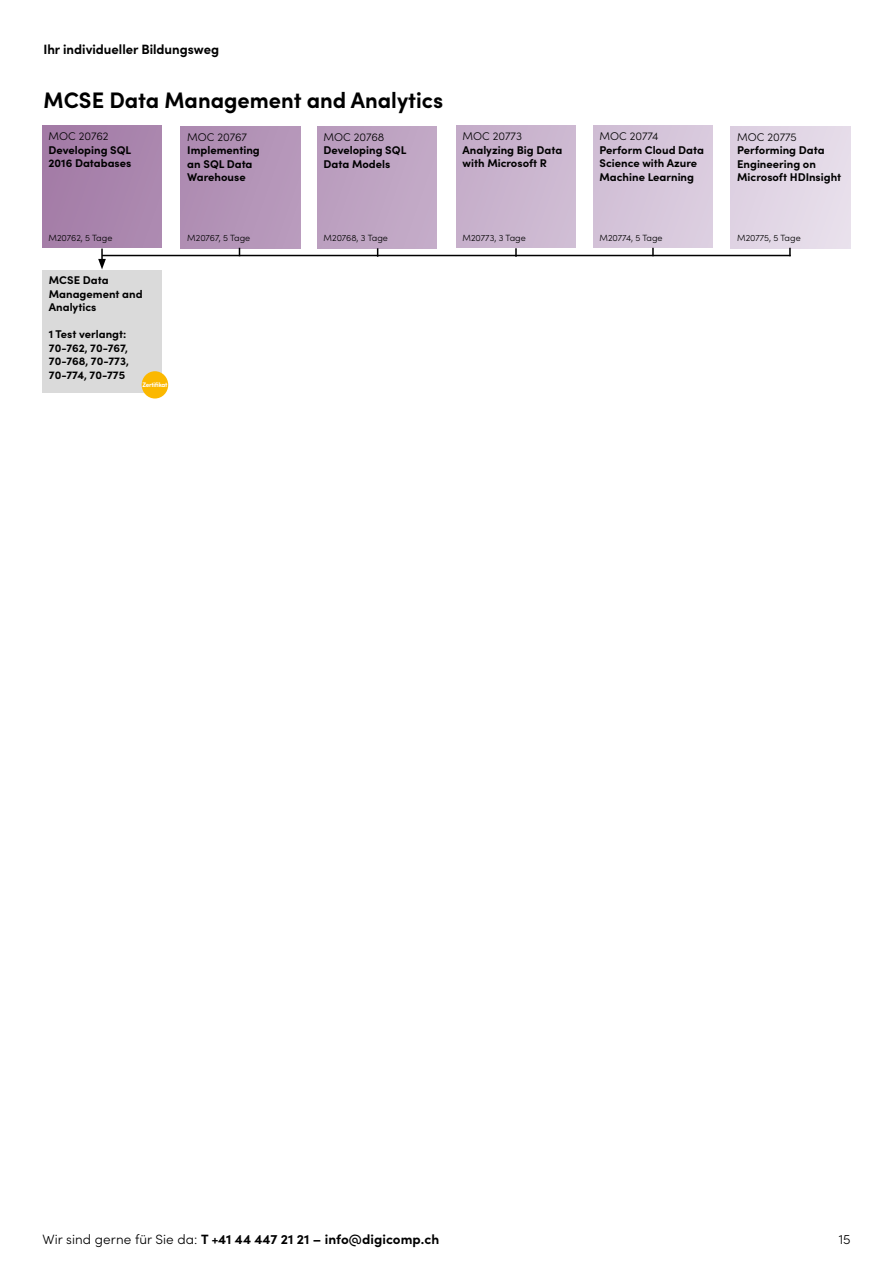
<style>
.page{position:relative;width:893px;height:1263px;background:#fff}
.page>*{position:absolute;margin:0;border:0;box-sizing:border-box;transform-origin:0 0}
.t1{font:700 22.5px "Sofia Pro";color:#000}
.t2{font:700 13.5px "Sofia Pro";color:#000}
.t3{font:300 13.5px "Sofia Pro";color:#000}
.t4{font:700 11.25px/13.5px "Sofia Pro";color:#000}
.t5{font:300 11.25px "Sofia Pro";color:#000}
.t6{font:300 9px "Sofia Pro";color:#000}
.t7{font:700 6.6px "Sofia Pro";letter-spacing:-.04em;color:#fff}
.s1{font-weight:300}
</style>
<div class="page">
<svg style="left:42px;top:126px;width:120px;height:266px;background:#c5b3c6"></svg>
<svg style="left:181px;top:126px;width:120px;height:129px;background:#b597b9"></svg>
<svg style="left:317px;top:126px;width:120px;height:131px;background:#c0a7c4"></svg>
<svg style="left:456px;top:126px;width:120px;height:131px;background:#ccb7d0"></svg>
<svg style="left:593px;top:126px;width:120px;height:129px;background:#d7c8db"></svg>
<svg style="left:731px;top:126px;width:119px;height:129px;background:#e3d8e6"></svg>
<hr style="left:102px;top:255px;width:689px;height:1px;background:#000">
<div style="left:142px;top:371px;width:26px;height:27px;background:#fbb800;border-radius:50%"></div>
<p class="t2" style="left:43px;top:39px;width:177px">Ihr individueller Bildungsweg</p>
<h1 class="t1" style="left:44px;top:83px;width:401px">MCSE Data Management and Analytics</h1>
<p class="t5" style="left:49px;top:128px;width:61px">MOC 20762</p>
<p class="t4" style="left:49px;top:142px;width:84px">Developing SQL<br>2016 Databases</p>
<p class="t5" style="left:187px;top:129px;width:61px">MOC 20767</p>
<p class="t4" style="left:187px;top:142px;width:74px">Implementing an SQL Data<br>Warehouse</p>
<p class="t5" style="left:324px;top:129px;width:62px">MOC 20768</p>
<p class="t4" style="left:324px;top:142px;width:84px">Developing SQL<br>Data Models</p>
<p class="t5" style="left:463px;top:128px;width:61px">MOC 20773</p>
<p class="t4" style="left:463px;top:142px;width:101px">Analyzing Big Data with Microsoft R</p>
<p class="t5" style="left:599px;top:128px;width:61px">MOC 20774</p>
<p class="t4" style="left:599px;top:142px;width:106px">Perform Cloud Data<br>Science with Azure<br>Machine Learning</p>
<p class="t5" style="left:737px;top:129px;width:61px">MOC 20775</p>
<p class="t4" style="left:737px;top:142px;width:106px">Performing Data<br>Engineering on<br>Microsoft HDInsight</p>
<p class="t6" style="left:49px;top:231px;width:65px">M20762, 5 Tage</p>
<p class="t6" style="left:187px;top:232px;width:64px">M20767, 5 Tage</p>
<p class="t6" style="left:324px;top:232px;width:66px">M20768, 3 Tage</p>
<p class="t6" style="left:463px;top:231px;width:65px">M20773, 3 Tage</p>
<p class="t6" style="left:599px;top:231px;width:65px">M20774, 5 Tage</p>
<p class="t6" style="left:737px;top:232px;width:65px">M20775, 5 Tage</p>
<p class="t4" style="left:49px;top:273px;width:95px">MCSE Data<br>Management and<br>Analytics</p>
<p class="t4" style="left:49px;top:327px;width:82px">1 Test verlangt:<br>70-762, 70-767,<br>70-768, 70-773,<br>70-774, 70-775</p>
<p class="t7" style="left:142px;top:379px;width:27px">Zertifikat</p>
<p class="t2" style="left:43px;top:1229px;width:398px"><span class="s1">Wir sind gerne für Sie da:</span> T +41 44 447 21 21 – info@digicomp.ch</p>
<p class="t3" style="left:839px;top:1230px;width:13px">15</p>
</div>
